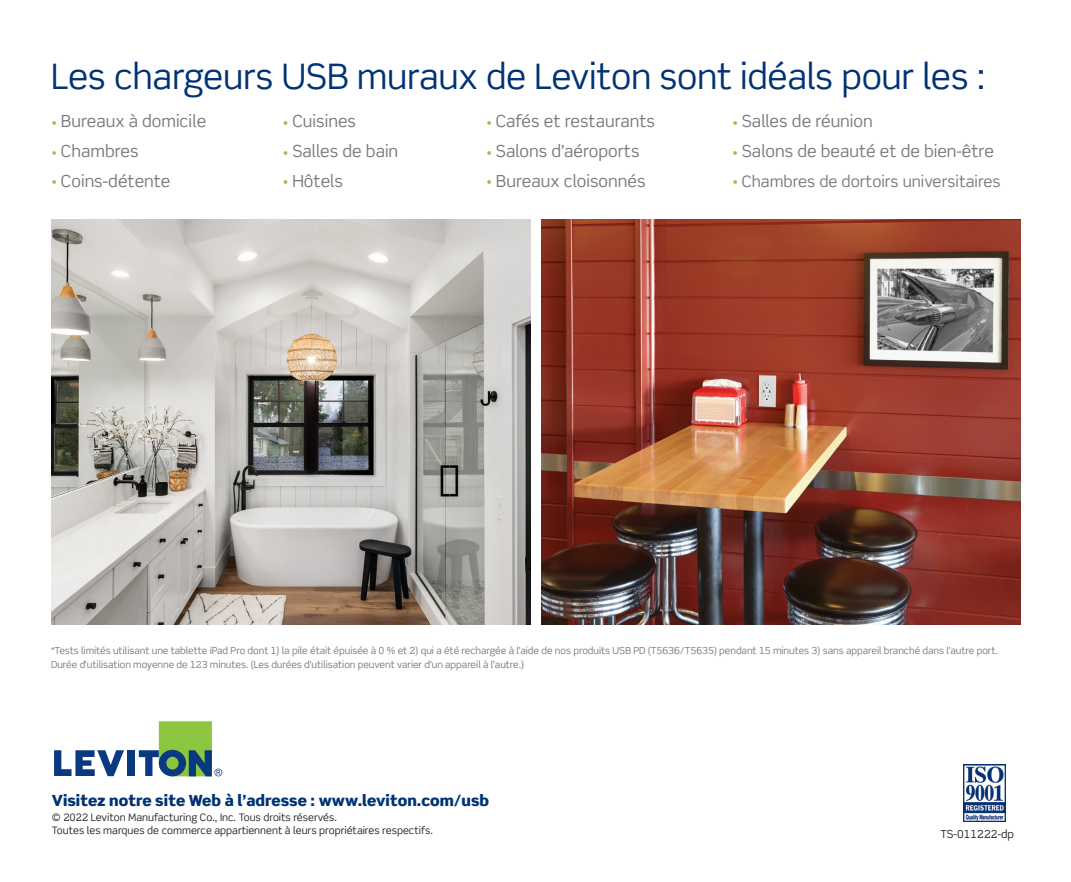
<style>
.page{position:relative;width:1071px;height:882px;background:#fff}
.page>*{position:absolute;margin:0;border:0;box-sizing:border-box;transform-origin:0 0}
.t1{font:35.18px "Scene Std";letter-spacing:-.01em;color:#013374}
.t2{font:16.62px "Scene Std";color:#76787b}
.t3{font:15.75px "Scene Std";color:#76787b}
.t4{font:900 15.4px "Scene Std";color:#013374}
.t5{font:11.03px "Scene Std";color:#231f20}
.t6{font:10.33px "Scene Std";color:#231f20}
.t7{font:9.62px/14px "Scene Std";letter-spacing:-.005em;color:#76787b}
.s1{font-size:10.5px;color:#8bc63e}
</style>
<div class="page">
<svg style="left:54px;top:750px;width:70px;height:25px"></svg>
<div style="left:127px;top:750px;width:7px;height:25px;background:#083981"></div>
<svg style="left:139px;top:721px;width:83px;height:55px"></svg>
<img style="left:963px;top:764px;width:42px;height:57px">
<img style="left:51px;top:219px;width:479px;height:405px">
<img style="left:541px;top:219px;width:479px;height:405px">
<p class="t1" style="left:51px;top:55px;width:935px">Les chargeurs USB muraux de Leviton sont idéals pour les :</p>
<p class="t2" style="left:52px;top:111px;width:156px"><span class="s1">•</span> Bureaux à domicile</p>
<p class="t2" style="left:52px;top:141px;width:88px"><span class="s1">•</span> Chambres</p>
<p class="t2" style="left:52px;top:171px;width:120px"><span class="s1">•</span> Coins-détente</p>
<p class="t2" style="left:283px;top:111px;width:74px"><span class="s1">•</span> Cuisines</p>
<p class="t2" style="left:283px;top:141px;width:116px"><span class="s1">•</span> Salles de bain</p>
<p class="t2" style="left:283px;top:171px;width:61px"><span class="s1">•</span> Hôtels</p>
<p class="t2" style="left:487px;top:111px;width:170px"><span class="s1">•</span> Cafés et restaurants</p>
<p class="t2" style="left:487px;top:141px;width:154px"><span class="s1">•</span> Salons d’aéroports</p>
<p class="t2" style="left:487px;top:171px;width:160px"><span class="s1">•</span> Bureaux cloisonnés</p>
<p class="t2" style="left:732px;top:111px;width:141px"><span class="s1">•</span> Salles de réunion</p>
<p class="t2" style="left:732px;top:141px;width:262px"><span class="s1">•</span> Salons de beauté et de bien-être</p>
<p class="t3" style="left:732px;top:172px;width:269px"><span class="s1">•</span> Chambres de dortoirs universitaires</p>
<p class="t7" style="left:51px;top:643px;width:948px">*Tests limités utilisant une tablette iPad Pro dont 1) la pile était épuisée à 0 % et 2) qui a été rechargée à l’aide de nos produits USB PD (T5636/T5635) pendant 15 minutes 3) sans appareil branché dans l’autre port.<br>Durée d’utilisation moyenne de 123 minutes. (Les durées d’utilisation peuvent varier d’un appareil à l’autre.)</p>
<p class="t4" style="left:52px;top:790px;width:438px">Visitez notre site Web à l’adresse : www.leviton.com/usb</p>
<p class="t6" style="left:52px;top:810px;width:286px">© 2022 Leviton Manufacturing Co., Inc. Tous droits réservés.</p>
<p class="t6" style="left:52px;top:823px;width:382px">Toutes les marques de commerce appartiennent à leurs propriétaires respectifs.</p>
<p class="t5" style="left:940px;top:827px;width:75px">TS-011222-dp</p>
</div>
